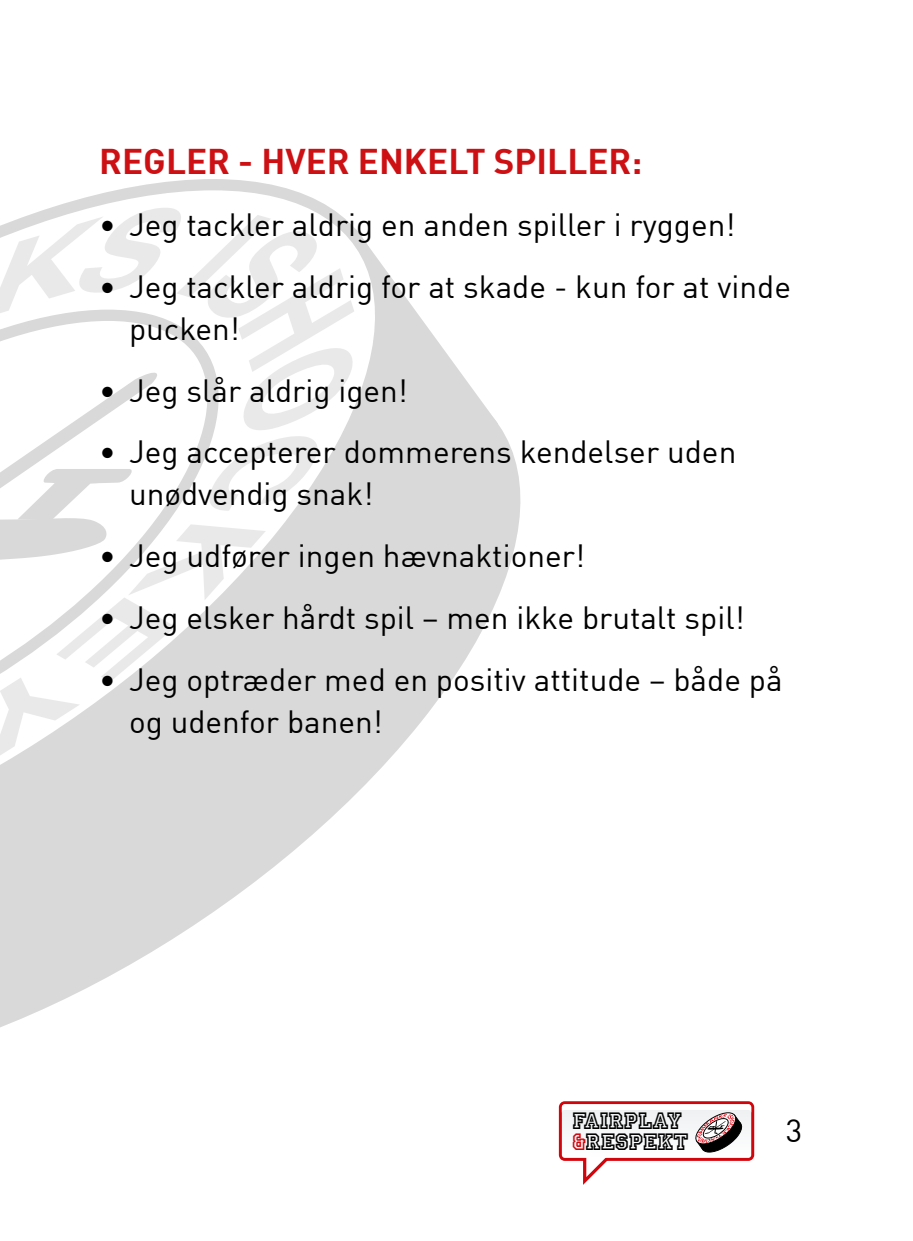
<style>
.page{position:relative;width:913px;height:1241px;background:#fff}
.page>*{position:absolute;margin:0;border:0;box-sizing:border-box;transform-origin:0 0}
.t1{font:700 35px "DIN";color:#cd1013}
.t2{font:31.5px/42px "DIN";color:#000}
.t3{font:24.5px/20.7px "Princetown LET";letter-spacing:-.005em;color:#000}
.s1{color:#d1050c}
</style>
<div class="page">
<svg style="left:559px;top:1101px;width:195px;height:59px"></svg>
<svg style="left:562px;top:1103px;width:189px;height:81px"></svg>
<svg style="left:0;top:362px;width:507px;height:664px"></svg>
<svg style="left:0;top:179px;width:453px;height:716px"></svg>
<svg style="left:0;top:206px;width:354px;height:555px"></svg>
<p class="t1" style="left:99px;top:138px;width:544px">REGLER - HVER ENKELT SPILLER:</p>
<p class="t2" style="left:99px;top:203px;width:638px">• Jeg tackler aldrig en anden spiller i ryggen!</p>
<p class="t2" style="left:129px;top:264px;width:663px;text-indent:-30px">• Jeg tackler aldrig for at skade - kun for at vinde pucken!</p>
<p class="t2" style="left:99px;top:368px;width:310px">• Jeg slår aldrig igen!</p>
<p class="t2" style="left:129px;top:430px;width:609px;text-indent:-30px">• Jeg accepterer dommerens kendelser uden unødvendig snak!</p>
<p class="t2" style="left:99px;top:534px;width:487px">• Jeg udfører ingen hævnaktioner!</p>
<p class="t2" style="left:99px;top:596px;width:647px">• Jeg elsker hårdt spil – men ikke brutalt spil!</p>
<p class="t2" style="left:129px;top:658px;width:655px;text-indent:-30px">• Jeg optræder med en positiv attitude – både på og udenfor banen!</p>
<p class="t3" style="left:572px;top:1109px;width:117px">FAIRPLAY <span class="s1">&amp;</span>RESPEKT</p>
<p class="t2" style="left:785px;top:1109px;width:18px">3</p>
</div>
